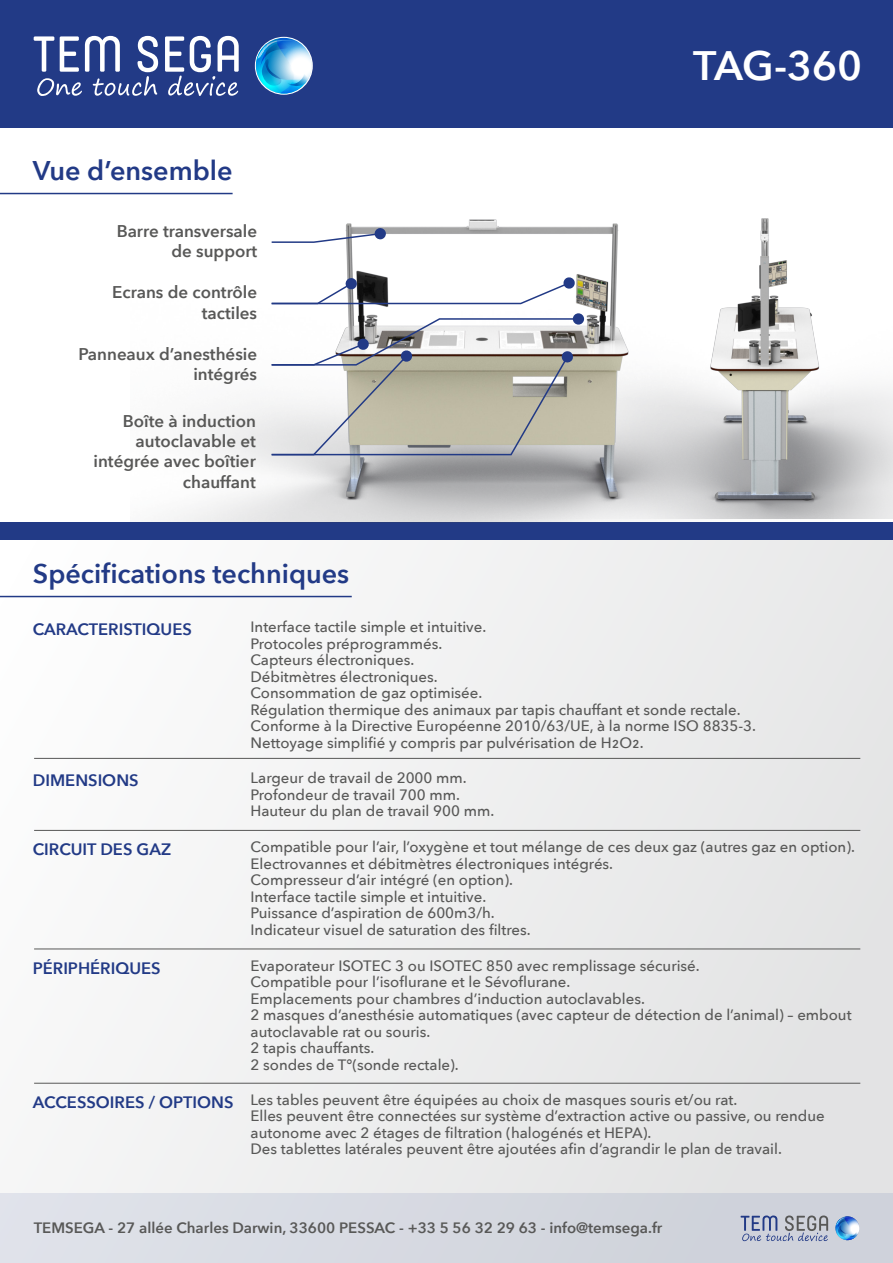
<style>
.page{position:relative;width:893px;height:1263px;background:#efefef}
.page>*{position:absolute;margin:0;border:0;box-sizing:border-box;transform-origin:0 0}
.t1{font:600 41.1px "Avenir Next";letter-spacing:-.01em;color:#fff}
.t2{font:600 27px "Avenir Next";color:#223a86}
.t3{font:600 16.95px/20.4px "Avenir Next";color:#585857;text-align:right}
.t4{font:600 16.5px "Avenir Next";color:#223a86}
.t5{font:500 15px/16.5px "Avenir Next";color:#585857}
.t6{font:600 15px "Avenir Next";color:#585857}
.s1{font-weight:600;font-size:16.5px;color:#223a86}
</style>
<div class="page">
<div style="left:0;top:125px;width:893px;height:404px;background:#fff"></div>
<div style="left:0;top:522px;width:893px;height:17px;background:#223a86"></div>
<div style="left:0;top:0;width:893px;height:127px;background:#223a86"></div>
<svg style="left:34px;top:36px;width:124px;height:60px"></svg>
<svg style="left:165px;top:36px;width:74px;height:60px"></svg>
<svg style="left:256px;top:36px;width:56px;height:58px"></svg>
<div style="left:0;top:1193px;width:893px;height:70px;background:#d6d9e1"></div>
<svg style="left:741px;top:1215px;width:87px;height:26px"></svg>
<svg style="left:835px;top:1216px;width:24px;height:24px"></svg>
<img style="left:130px;top:192px;width:703px;height:330px">
<svg style="left:270px;top:232px;width:112px;height:12px"></svg>
<div style="left:374px;top:228px;width:12px;height:12px;background:#223a86;border-radius:5px"></div>
<svg style="left:270px;top:277px;width:305px;height:28px"></svg>
<div style="left:573px;top:313px;width:11px;height:12px;background:#223a86;border-radius:50%"></div>
<svg style="left:270px;top:317px;width:310px;height:139px"></svg>
<hr style="left:0;top:596px;width:352px;height:1px;background:#223a86">
<hr style="left:0;top:193px;width:233px;height:1px;background:#223a86">
<hr style="left:34px;top:758px;width:826px;height:1px;background:#585857">
<hr style="left:34px;top:830px;width:826px;height:1px;background:#585857">
<hr style="left:34px;top:949px;width:826px;height:1px;background:#585857">
<hr style="left:34px;top:1083px;width:826px;height:1px;background:#585857">
<h2 class="t2" style="left:33px;top:147px;width:201px">Vue d’ensemble</h2>
<p class="t3" style="left:117px;top:221px;width:142px">Barre transversale de support</p>
<p class="t3" style="left:112px;top:282px;width:146px">Ecrans de contrôle tactiles</p>
<p class="t3" style="left:79px;top:344px;width:180px">Panneaux d’anesthésie intégrés</p>
<p class="t3" style="left:94px;top:410px;width:164px">Boîte à induction autoclavable et intégrée avec boîtier chauffant</p>
<h2 class="t2" style="left:33px;top:550px;width:318px">Spécifications techniques</h2>
<h1 class="t1" style="left:693px;top:31px;width:171px">TAG-360</h1>
<p class="t4" style="left:33px;top:615px;width:161px">CARACTERISTIQUES</p>
<p class="t5" style="left:251px;top:618px;width:507px">Interface tactile simple et intuitive.<br>Protocoles préprogrammés.<br>Capteurs électroniques.<br>Débitmètres électroniques.<br>Consommation de gaz optimisée.<br>Régulation thermique des animaux par tapis chauffant et sonde rectale.<br>Conforme à la Directive Européenne 2010/63/UE, à la norme ISO 8835-3.<br>Nettoyage simplifié y compris par pulvérisation de H2O2.</p>
<p class="t4" style="left:33px;top:766px;width:107px">DIMENSIONS</p>
<p class="t5" style="left:251px;top:769px;width:245px">Largeur de travail de 2000 mm.<br>Profondeur de travail 700 mm.<br>Hauteur du plan de travail 900 mm.</p>
<p class="t4" style="left:33px;top:835px;width:140px">CIRCUIT DES GAZ</p>
<p class="t5" style="left:251px;top:838px;width:606px">Compatible pour l’air, l’oxygène et tout mélange de ces deux gaz (autres gaz en option).<br>Electrovannes et débitmètres électroniques intégrés.<br>Compresseur d’air intégré (en option).<br>Interface tactile simple et intuitive.<br>Puissance d’aspiration de 600m3/h.<br>Indicateur visuel de saturation des filtres.</p>
<p class="t4" style="left:33px;top:954px;width:129px">PÉRIPHÉRIQUES</p>
<p class="t5" style="left:251px;top:957px;width:603px">Evaporateur ISOTEC 3 ou ISOTEC 850 avec remplissage sécurisé.<br>Compatible pour l’isoflurane et le Sévoflurane.<br>Emplacements pour chambres d’induction autoclavables.<br>2 masques d’anesthésie automatiques (avec capteur de détection de l’animal) – embout autoclavable rat ou souris.<br>2 tapis chauffants.<br>2 sondes de T°(sonde rectale).</p>
<p class="t5" style="left:251px;top:1091px;width:576px;text-indent:-218px"><span class="s1">ACCESSOIRES / OPTIONS</span> Les tables peuvent être équipées au choix de masques souris et/ou rat.<br>Elles peuvent être connectées sur système d’extraction active ou passive, ou rendue autonome avec 2 étages de filtration (halogénés et HEPA).<br>Des tablettes latérales peuvent être ajoutées afin d’agrandir le plan de travail.</p>
<p class="t6" style="left:34px;top:1215px;width:630px">TEMSEGA - 27 allée Charles Darwin, 33600 PESSAC - +33 5 56 32 29 63 - info@temsega.fr</p>
</div>
